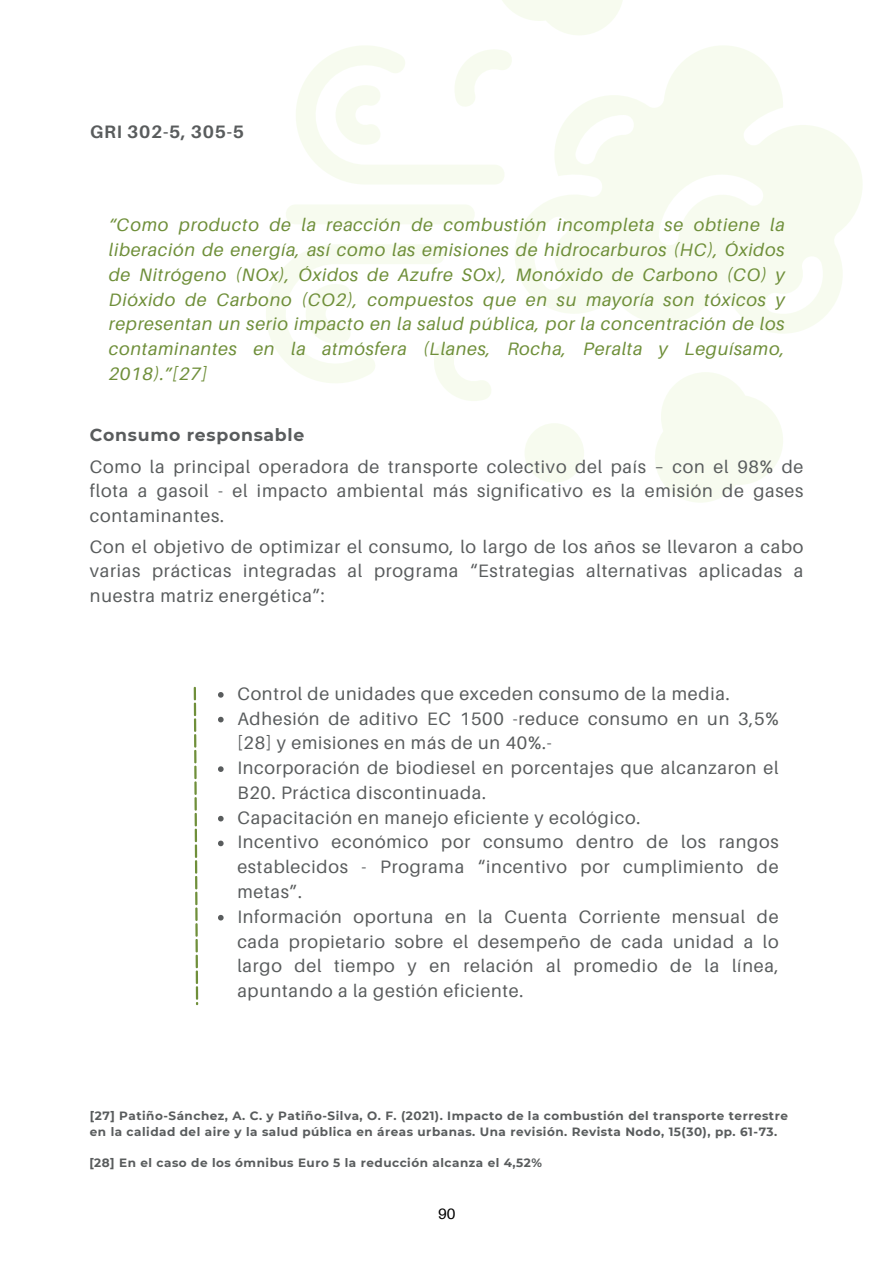
<style>
.page{position:relative;width:894px;height:1264px;background:#fff}
.page>*{position:absolute;margin:0;border:0;box-sizing:border-box;transform-origin:0 0}
.t1{font:18px/24.8px "Aileron";letter-spacing:.04em;color:#595c5d;text-align:justify}
.t2{font:italic 18px/24.8px "Aileron";letter-spacing:.04em;color:#6f8f3a;text-align:justify}
.t3{font:700 18px "Aileron";letter-spacing:.04em;color:#595c5d}
.t4{font:700 17.25px "Montserrat";letter-spacing:.04em;color:#595c5d}
.t5{font:15px "Aileron";color:#000}
.t6{font:700 12px/16px "Montserrat";letter-spacing:.04em;color:#595c5d}
</style>
<div class="page">
<svg style="left:266px;top:0;width:596px;height:503px"></svg>
<svg style="left:194px;top:687px;width:4px;height:318px"></svg>
<svg style="left:218px;top:692px;width:5px;height:5px"></svg>
<svg style="left:218px;top:716px;width:5px;height:6px"></svg>
<svg style="left:218px;top:766px;width:5px;height:6px"></svg>
<svg style="left:218px;top:815px;width:5px;height:6px"></svg>
<svg style="left:218px;top:840px;width:5px;height:6px"></svg>
<svg style="left:218px;top:914px;width:5px;height:6px"></svg>
<p class="t3" style="left:90px;top:121px;width:155px">GRI 302-5, 305-5</p>
<h3 class="t2" style="left:109px;top:212px;width:677px">“Como producto de la reacción de combustión incompleta se obtiene la liberación de energía, así como las emisiones de hidrocarburos (HC), Óxidos de Nitrógeno (NOx), Óxidos de Azufre SOx), Monóxido de Carbono (CO) y Dióxido de Carbono (CO2), compuestos que en su mayoría son tóxicos y representan un serio impacto en la salud pública, por la concentración de los contaminantes en la atmósfera (Llanes, Rocha, Peralta y Leguísamo, 2018).”[27]</h3>
<h3 class="t4" style="left:90px;top:424px;width:216px">Consumo responsable</h3>
<h1 class="t1" style="left:90px;top:453px;width:715px">Como la principal operadora de transporte colectivo del país – con el 98% de flota a gasoil - el impacto ambiental más significativo es la emisión de gases contaminantes.</h1>
<p class="t1" style="left:90px;top:534px;width:714px">Con el objetivo de optimizar el consumo, lo largo de los años se llevaron a cabo varias prácticas integradas al programa “Estrategias alternativas aplicadas a nuestra matriz energética”:</p>
<p class="t1" style="left:237px;top:681px;width:493px">Control de unidades que exceden consumo de la media.</p>
<p class="t1" style="left:237px;top:705px;width:542px">Adhesión de aditivo EC 1500 -reduce consumo en un 3,5% [28] y emisiones en más de un 40%.-</p>
<p class="t1" style="left:237px;top:755px;width:542px">Incorporación de biodiesel en porcentajes que alcanzaron el<br>B20. Práctica discontinuada.</p>
<p class="t1" style="left:237px;top:804px;width:404px">Capacitación en manejo eficiente y ecológico.</p>
<p class="t1" style="left:237px;top:829px;width:542px">Incentivo económico por consumo dentro de los rangos establecidos - Programa “incentivo por cumplimiento de metas”.</p>
<p class="t1" style="left:237px;top:903px;width:542px">Información oportuna en la Cuenta Corriente mensual de cada propietario sobre el desempeño de cada unidad a lo largo del tiempo y en relación al promedio de la línea, apuntando a la gestión eficiente.</p>
<h2 class="t6" style="left:90px;top:1107px;width:699px">[27] Patiño-Sánchez, A. C. y Patiño-Silva, O. F. (2021). Impacto de la combustión del transporte terrestre en la calidad del aire y la salud pública en áreas urbanas. Una revisión. Revista Nodo, 15(30), pp. 61-73.</h2>
<h3 class="t6" style="left:89px;top:1154px;width:454px">[28] En el caso de los ómnibus Euro 5 la reducción alcanza el 4,52%</h3>
<p class="t5" style="left:438px;top:1203px;width:19px">90</p>
</div>
